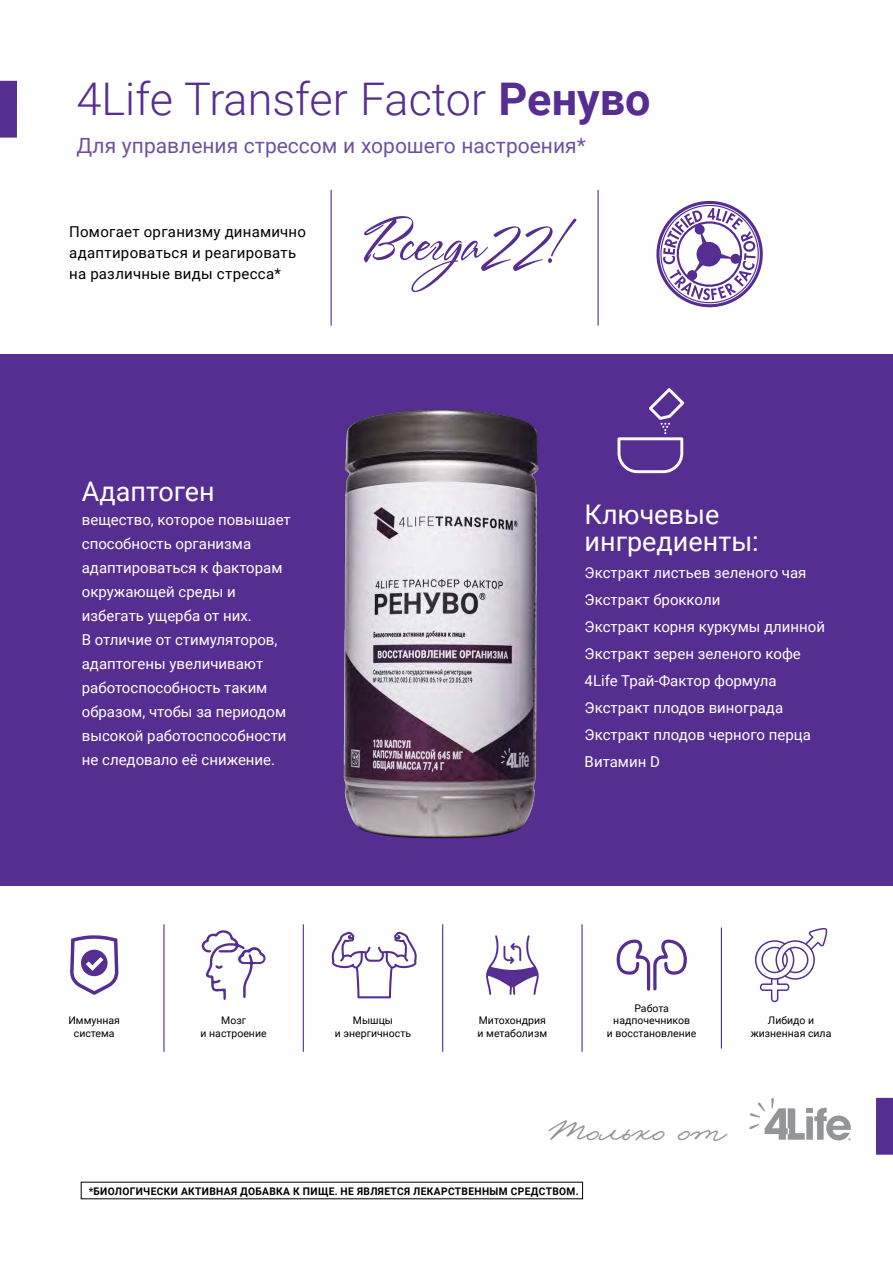
<style>
.page{position:relative;width:893px;height:1263px;background:#fff}
.page>*{position:absolute;margin:0;border:0;box-sizing:border-box;transform-origin:0 0}
.t1{font:300 45px "Roboto";color:#562e91}
.t2{font:36px "Gogol";color:#929495}
.t3{font:27px/27px "Roboto";color:#fff}
.t4{font:21px "Roboto";color:#7051a1}
.t5{font:15px/24px "Roboto";color:#fff}
.t6{font:15px/21px "Roboto";letter-spacing:.02em;color:#000}
.t7{font:10.5px/12.6px "Roboto";color:#000;text-align:center}
.t8{font:700 10.5px "Roboto";letter-spacing:.035em;color:#000}
.s1{font-weight:700}
</style>
<div class="page">
<div style="left:0;top:354px;width:893px;height:531px;background:#562e91"></div>
<img style="left:337px;top:409px;width:222px;height:535px">
<div style="left:0;top:81px;width:17px;height:57px;background:#562e91"></div>
<div style="left:876px;top:1098px;width:17px;height:57px;background:#562e91"></div>
<svg style="left:749px;top:1098px;width:102px;height:43px"></svg>
<svg style="left:656px;top:200px;width:107px;height:108px"></svg>
<hr style="left:331px;top:190px;width:1px;height:136px;background:#562e91">
<hr style="left:597px;top:190px;width:2px;height:136px;background:#562e91">
<svg style="left:364px;top:216px;width:212px;height:76px"></svg>
<svg style="left:617px;top:388px;width:67px;height:85px"></svg>
<hr style="left:303px;top:924px;width:1px;height:128px;background:#562e91">
<hr style="left:442px;top:924px;width:1px;height:128px;background:#562e91">
<hr style="left:581px;top:924px;width:2px;height:128px;background:#562e91">
<hr style="left:721px;top:927px;width:1px;height:121px;background:#562e91">
<hr style="left:163px;top:924px;width:2px;height:128px;background:#562e91">
<svg style="left:70px;top:935px;width:49px;height:60px"></svg>
<svg style="left:201px;top:930px;width:65px;height:70px"></svg>
<svg style="left:331px;top:931px;width:87px;height:67px"></svg>
<svg style="left:485px;top:935px;width:55px;height:60px"></svg>
<svg style="left:616px;top:939px;width:71px;height:52px"></svg>
<svg style="left:755px;top:928px;width:72px;height:74px"></svg>
<h1 class="t1" style="left:77px;top:67px;width:576px">4Life Transfer Factor <span class="s1">Ренуво</span></h1>
<h3 class="t4" style="left:77px;top:131px;width:511px">Для управления стрессом и хорошего настроения*</h3>
<p class="t6" style="left:69px;top:221px;width:238px">Помогает организму динамично адаптироваться и реагировать на различные виды стресса*</p>
<h3 class="t3" style="left:82px;top:477px;width:134px">Адаптоген</h3>
<p class="t5" style="left:82px;top:507px;width:211px">вещество, которое повышает способность организма адаптироваться к факторам окружающей среды и избегать ущерба от них.<br>В отличие от стимуляторов, адаптогены увеличивают работоспособность таким образом, чтобы за периодом высокой работоспособности не следовало её снижение.</p>
<h3 class="t3" style="left:585px;top:500px;width:176px">Ключевые ингредиенты:</h3>
<p class="t5" style="left:585px;top:559px;width:242px;line-height:27px">Экстракт листьев зеленого чая<br>Экстракт брокколи<br>Экстракт корня куркумы длинной<br>Экстракт зерен зеленого кофе<br>4Life Трай-Фактор формула<br>Экстракт плодов винограда<br>Экстракт плодов черного перца<br>Витамин D</p>
<p class="t7" style="left:68px;top:1014px;width:53px">Иммунная система</p>
<p class="t7" style="left:201px;top:1014px;width:68px">Мозг<br>и настроение</p>
<p class="t7" style="left:335px;top:1014px;width:78px">Мышцы<br>и энергичность</p>
<p class="t7" style="left:478px;top:1014px;width:71px;text-align:left">Митохондрия и метаболизм</p>
<p class="t7" style="left:607px;top:1001px;width:91px">Работа надпочечников<br>и восстановление</p>
<p class="t7" style="left:751px;top:1014px;width:82px">Либидо и жизненная сила</p>
<h2 class="t2" style="left:550px;top:1107px;width:178px">Только от</h2>
<p class="t8" style="left:89px;top:1184px;width:491px">*БИОЛОГИЧЕСКИ АКТИВНАЯ ДОБАВКА К ПИЩЕ. НЕ ЯВЛЯЕТСЯ ЛЕКАРСТВЕННЫМ СРЕДСТВОМ.</p>
</div>
